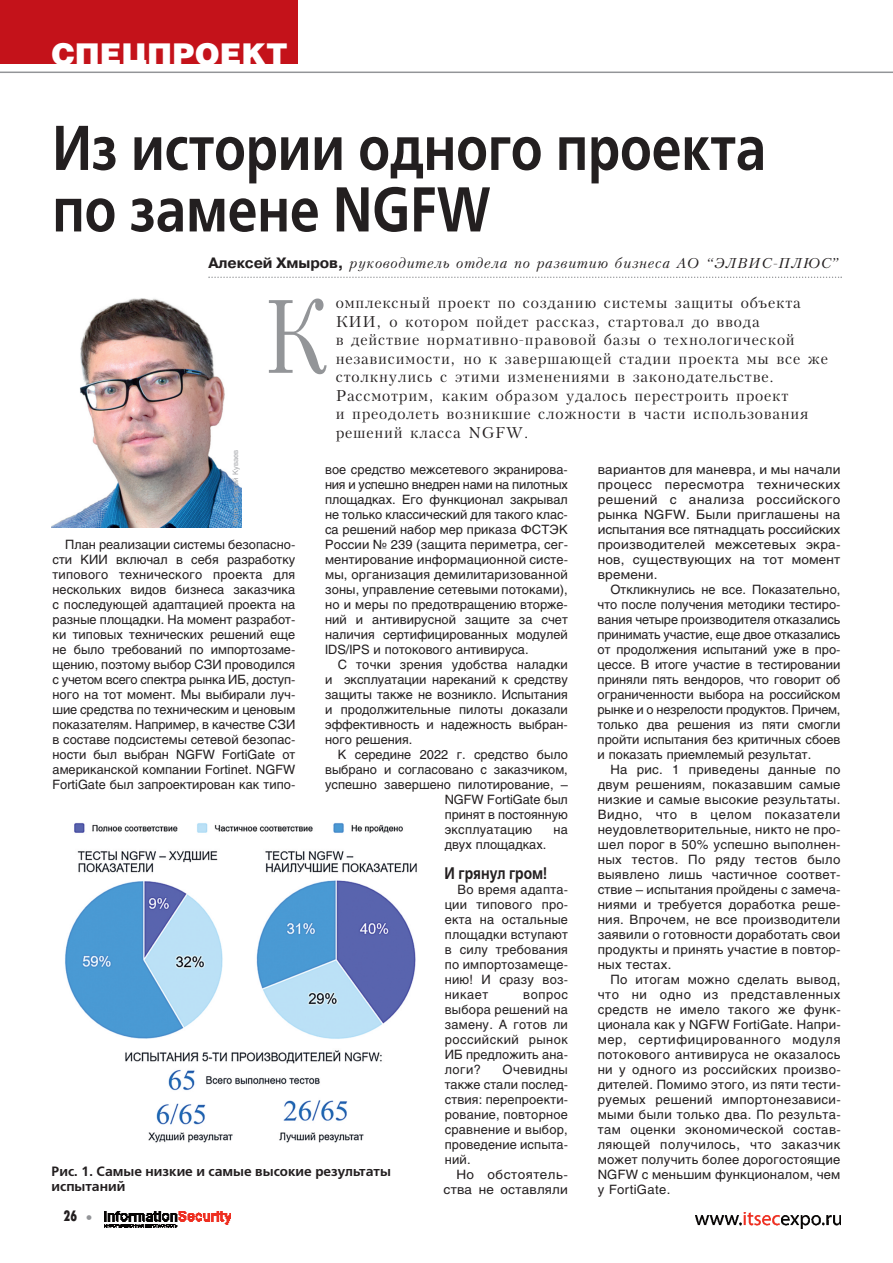
<style>
.page{position:relative;width:893px;height:1263px;background:#fff}
.page>*{position:absolute;margin:0;border:0;box-sizing:border-box;transform-origin:0 0}
.t1{font:100.5px "Kudryashev";color:#939598;scale:.8 1}
.t2{font:600 63px/61.5px "Free Set";color:#231f20;scale:.83 1}
.t3{font:900 30px "Helios";color:#fff}
.t4{font:600 16.8px "Free Set";color:#231f20;scale:.83 1}
.t5{font:15px/18.6px "Kudryashev";letter-spacing:.05em;color:#231f20}
.t6{font:15px "Futura Futuris X Cond";color:#231f20}
.t7{font:italic 13.5px "Kudryashev";letter-spacing:.045em;color:#231f20}
.t8{font:600 13.5px/15px "Free Set";color:#231f20}
.t9{font:12.75px/15px "Helios";letter-spacing:.005em;color:#231f20;text-align:justify}
.t10{font:12.75px/15px "Helios";letter-spacing:.005em;color:#231f20;text-align:right;scale:1.06 1}
.t11{font:7.5px "Helios";color:#a8a9ad}
.s1{font-family:"Pragmatica";font-weight:700;font-style:normal;font-size:15px}
.s2{font-family:"Helios";color:#939598}
</style>
<div class="page">
<img style="left:104px;top:1212px;width:126px;height:15px">
<img style="left:695px;top:1212px;width:146px;height:17px">
<div style="left:0;top:0;width:298px;height:64px;background:#c4121a"></div>
<hr style="left:0;top:72px;width:893px;height:1px;background:#939598">
<svg style="left:208px;top:277px;width:634px;height:1px"></svg>
<img style="left:52px;top:298px;width:189px;height:229px">
<img style="left:65px;top:823px;width:352px;height:320px">
<h3 class="t3" style="left:51px;top:43px;width:238px">СПЕЦПРОЕКТ</h3>
<h2 class="t2" style="left:52px;top:117px;width:861px">Из истории одного проекта по замене NGFW</h2>
<p class="t7" style="left:208px;top:255px;width:634px"><span class="s1">Алексей Хмыров,</span> руководитель отдела по развитию бизнеса АО “ЭЛВИС-ПЛЮС”</p>
<h1 class="t1" style="left:263px;top:279px;width:82px">К</h1>
<p class="t5" style="left:336px;top:294px;width:494px">омплексный проект по созданию системы защиты объекта КИИ, о котором пойдет рассказ, стартовал до ввода<br>в действие нормативно-правовой базы о технологической независимости, но к завершающей стадии проекта мы все же столкнулись с этими изменениями в законодательстве.<br>Рассмотрим, каким образом удалось перестроить проект<br>и преодолеть возникшие сложности в части использования решений класса NGFW.</p>
<p class="t11" style="left:233px;top:525px;width:77px;rotate:-90deg">Фото: Сергей Куваев</p>
<p class="t9" style="left:325px;top:463px;width:244px">вое средство межсетевого экранирова&shy;ния и успешно внедрен нами на пилотных площадках. Его функционал закрывал не только классический для такого клас&shy;са решений набор мер приказа ФСТЭК России № 239 (защита периметра, сег&shy;ментирование информационной систе&shy;мы, организация демилитаризованной зоны, управление сетевыми потоками), но и меры по предотвращению вторже&shy;ний и антивирусной защите за счет наличия сертифицированных модулей IDS/IPS и потокового антивируса.</p>
<p class="t9" style="left:325px;top:658px;width:244px;text-indent:13px">С точки зрения удобства наладки и эксплуатации нареканий к средству защиты также не возникло. Испытания и продолжительные пилоты доказали эффективность и надежность выбран&shy;ного решения.</p>
<p class="t9" style="left:338px;top:748px;width:232px">К середине 2022 г. средство было</p>
<p class="t9" style="left:325px;top:763px;width:244px">выбрано и согласовано с заказчиком,</p>
<p class="t9" style="left:325px;top:778px;width:244px">успешно завершено пилотирование, –</p>
<p class="t9" style="left:445px;top:793px;width:125px">NGFW FortiGate был</p>
<p class="t9" style="left:445px;top:808px;width:125px">принят в постоянную</p>
<p class="t9" style="left:445px;top:823px;width:89px">эксплуатацию</p>
<p class="t9" style="left:553px;top:823px;width:16px">на</p>
<p class="t9" style="left:445px;top:838px;width:103px">двух площадках.</p>
<h3 class="t4" style="left:445px;top:863px;width:125px">И грянул гром!</h3>
<p class="t9" style="left:445px;top:883px;width:125px;text-indent:13px">Во время адапта&shy;ции типового про&shy;екта на остальные площадки вступают в силу требования по импортозамеще&shy;нию! И сразу воз&shy;никает</p>
<p class="t9" style="left:53px;top:538px;width:244px;text-indent:13px">План реализации системы безопасно&shy;сти КИИ включал в себя разработку типового технического проекта для нескольких видов бизнеса заказчика с последующей адаптацией проекта на разные площадки. На момент разработ&shy;ки типовых технических решений еще не было требований по импортозаме&shy;щению, поэтому выбор СЗИ проводился с учетом всего спектра рынка ИБ, доступ&shy;ного на тот момент. Мы выбирали луч&shy;шие средства по техническим и ценовым показателям. Например, в качестве СЗИ в составе подсистемы сетевой безопас&shy;ности был выбран NGFW FortiGate от американской компании Fortinet. NGFW FortiGate был запроектирован как типо-</p>
<p class="t9" style="left:445px;top:988px;width:125px;text-indent:79px">вопрос выбора решений на замену. А готов ли российский рынок ИБ предложить ана&shy;логи?</p>
<p class="t9" style="left:445px;top:1063px;width:125px;text-indent:58px">Очевидны также стали послед&shy;ствия: перепроекти&shy;рование, повторное сравнение и выбор, проведение испыта&shy;ний.</p>
<p class="t10" style="left:444px;top:1168px;width:119px">Но обстоятель&shy;ства не оставляли</p>
<p class="t8" style="left:51px;top:1163px;width:341px">Рис. 1. Самые низкие и самые высокие результаты испытаний</p>
<p class="t6" style="left:64px;top:1211px;width:29px">26 <span class="s2">•</span></p>
<p class="t10" style="left:598px;top:463px;width:231px;text-align:justify">вариантов для маневра, и мы начали процесс пересмотра технических решений с анализа российского рынка NGFW. Были приглашены на испытания все пятнадцать российских производителей межсетевых экра&shy;нов, существующих на тот момент времени.</p>
<p class="t9" style="left:598px;top:583px;width:244px;text-indent:13px">Откликнулись не все. Показательно, что после получения методики тестиро&shy;вания четыре производителя отказались принимать участие, еще двое отказались от продолжения испытаний уже в про&shy;цессе. В итоге участие в тестировании приняли пять вендоров, что говорит об ограниченности выбора на российском рынке и о незрелости продуктов. Причем, только два решения из пяти смогли пройти испытания без критичных сбоев и показать приемлемый результат.</p>
<p class="t9" style="left:598px;top:763px;width:245px;text-indent:13px">На рис. 1 приведены данные по двум решениям, показавшим самые низкие и самые высокие результаты.<br>Видно, что в целом показатели неудовлетворительные, никто не про&shy;шел порог в 50% успешно выполнен&shy;ных тестов. По ряду тестов было выявлено лишь частичное соответ&shy;ствие – испытания пройдены с замеча&shy;ниями и требуется доработка реше&shy;ния. Впрочем, не все производители заявили о готовности доработать свои продукты и принять участие в повтор&shy;ных тестах.</p>
<p class="t9" style="left:598px;top:973px;width:245px;text-indent:13px">По итогам можно сделать вывод, что ни одно из представленных средств не имело такого же функ&shy;ционала как у NGFW FortiGate. Напри&shy;мер, сертифицированного модуля потокового антивируса не оказалось ни у одного из российских произво&shy;дителей. Помимо этого, из пяти тести&shy;руемых решений импортонезависи&shy;мыми были только два. По результа&shy;там оценки экономической состав&shy;ляющей получилось, что заказчик может получить более дорогостоящие NGFW с меньшим функционалом, чем у FortiGate.</p>
</div>
